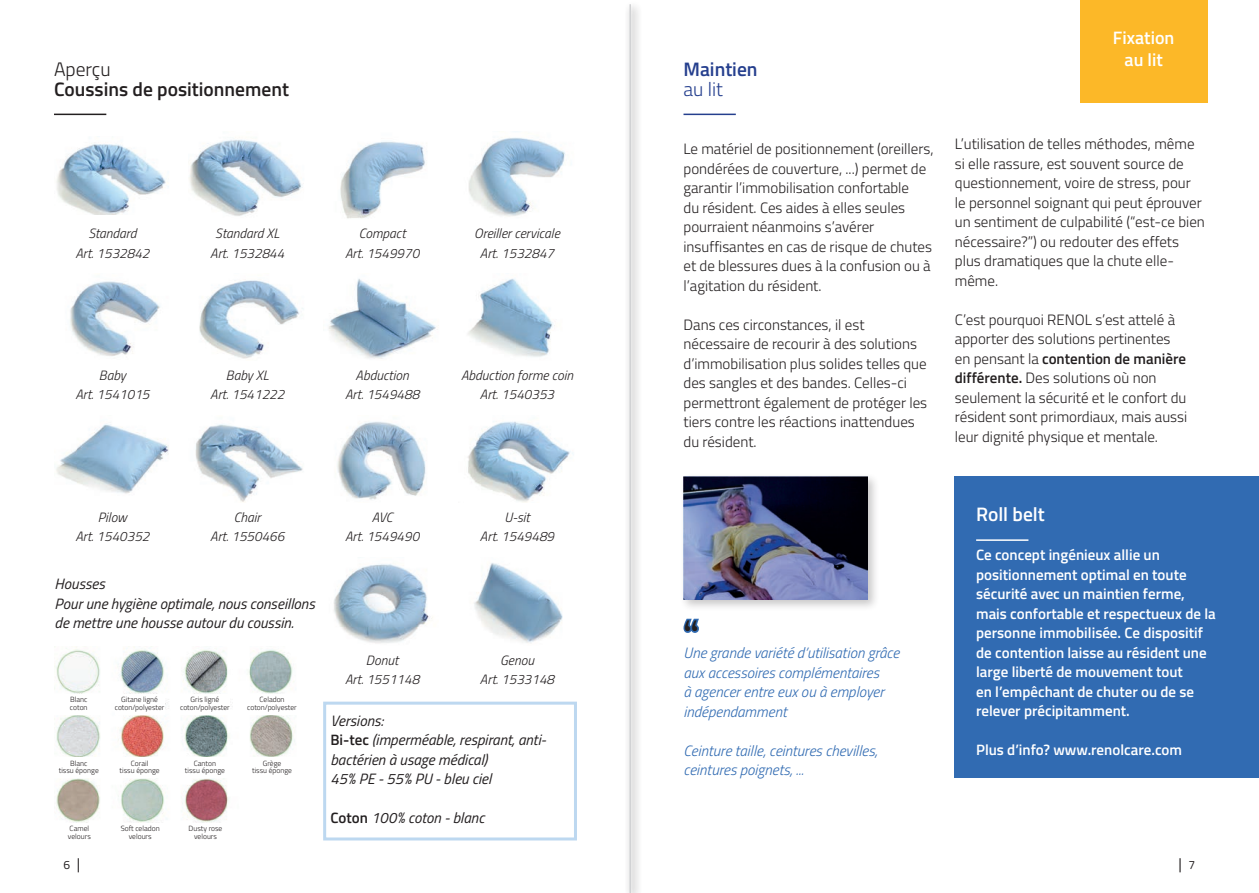
<style>
.page{position:relative;width:1259px;height:893px;background:#fff}
.page>*{position:absolute;margin:0;border:0;box-sizing:border-box;transform-origin:0 0}
.t1{font:800 condensed 30px "Abadi";color:#231f20}
.t2{font:600 19.5px "Titillium Web";color:#231f20}
.t3{font:600 19.5px "Titillium Web";color:#253f8e}
.t4{font:600 19.5px "Titillium Web";color:#fff}
.t5{font:300 19.5px "Titillium Web";color:#231f20}
.t6{font:300 19.5px "Titillium Web";color:#253f8e}
.t7{font:600 18px/22.5px "Titillium Web";color:#fff;text-align:center}
.t8{font:300 15px/19.5px "Titillium Web";color:#231f20}
.t9{font:600 15px/19.5px "Titillium Web";color:#fff}
.t10{font:italic 15px/19.5px "Titillium Web";color:#231f20}
.t11{font:italic 300 15px/19.5px "Titillium Web";color:#316bb2}
.t12{font:15px "Titillium Web";color:#231f20}
.t13{font:italic 300 13.5px/19.5px "Titillium Web";color:#231f20;text-align:center}
.t14{font:12px "Titillium Web";color:#231f20}
.t15{font:300 7.5px/7.5px "Titillium Web";color:#231f20;text-align:center}
.s1{font-weight:600;font-style:normal}
.s2{font-weight:600}
.s3{font-size:15px}
.s4{font-size:12px}
</style>
<div class="page">
<div style="left:1080px;top:0;width:127px;height:102px;background:#fcb828"></div>
<hr style="left:683px;top:114px;width:53px;height:1px;background:#253f8e">
<img style="left:56px;top:144px;width:113px;height:70px">
<img style="left:189px;top:140px;width:113px;height:76px">
<img style="left:340px;top:141px;width:85px;height:78px">
<img style="left:468px;top:137px;width:97px;height:80px">
<img style="left:70px;top:281px;width:90px;height:75px">
<img style="left:199px;top:280px;width:105px;height:79px">
<img style="left:329px;top:278px;width:107px;height:81px">
<img style="left:468px;top:278px;width:87px;height:79px">
<img style="left:56px;top:424px;width:113px;height:70px">
<img style="left:195px;top:424px;width:108px;height:78px">
<img style="left:337px;top:421px;width:89px;height:79px">
<img style="left:468px;top:421px;width:105px;height:82px">
<img style="left:334px;top:564px;width:99px;height:79px">
<img style="left:474px;top:563px;width:89px;height:80px">
<hr style="left:54px;top:114px;width:52px;height:1px;background:#231f20">
<div style="left:955px;top:476px;width:304px;height:302px;background:#316bb2"></div>
<hr style="left:976px;top:539px;width:52px;height:2px;background:#fff">
<div style="left:679px;top:472px;width:201px;height:140px;background:#231f20;opacity:.25"></div>
<img style="left:683px;top:476px;width:184px;height:124px">
<svg style="left:683px;top:618px;width:16px;height:15px"></svg>
<img style="left:54px;top:647px;width:241px;height:176px">
<div style="left:323px;top:702px;width:254px;height:138px;border:3px solid #bdd8f0"></div>
<div style="left:54px;top:694px;width:50px;height:20px;background:#fff"></div>
<div style="left:115px;top:694px;width:49px;height:20px;background:#fff"></div>
<div style="left:180px;top:694px;width:50px;height:20px;background:#fff"></div>
<div style="left:247px;top:694px;width:50px;height:20px;background:#fff"></div>
<div style="left:54px;top:757px;width:50px;height:21px;background:#fff"></div>
<div style="left:115px;top:757px;width:49px;height:21px;background:#fff"></div>
<div style="left:180px;top:757px;width:50px;height:21px;background:#fff"></div>
<div style="left:247px;top:757px;width:50px;height:21px;background:#fff"></div>
<div style="left:624px;top:0;width:18px;height:893px;background:#231f20;opacity:.75"></div>
<hr style="left:629px;top:4px;width:2px;height:889px;background:#d1d2d4">
<h2 class="t5" style="left:54px;top:55px;width:58px">Aperçu</h2>
<h2 class="t2" style="left:54px;top:74px;width:236px">Coussins de positionnement</h2>
<p class="t13" style="left:75px;top:223px;width:76px">Standard<br>Art. 1532842</p>
<p class="t13" style="left:210px;top:223px;width:76px">Standard XL<br>Art. 1532844</p>
<p class="t13" style="left:345px;top:223px;width:76px">Compact<br>Art. 1549970</p>
<p class="t13" style="left:474px;top:223px;width:87px">Oreiller cervicale<br>Art. 1532847</p>
<p class="t13" style="left:75px;top:365px;width:76px">Baby<br>Art. 1541015</p>
<p class="t13" style="left:210px;top:365px;width:76px">Baby XL<br>Art. 1541222</p>
<p class="t13" style="left:345px;top:365px;width:76px">Abduction<br>Art. 1549488</p>
<p class="t13" style="left:461px;top:365px;width:113px">Abduction forme coin<br>Art. 1540353</p>
<p class="t13" style="left:75px;top:507px;width:76px">Pilow<br>Art. 1540352</p>
<p class="t13" style="left:210px;top:507px;width:76px">Chair<br>Art. 1550466</p>
<p class="t13" style="left:345px;top:507px;width:76px">AVC<br>Art. 1549490</p>
<p class="t13" style="left:480px;top:507px;width:76px">U-sit<br>Art. 1549489</p>
<p class="t10" style="left:55px;top:573px;width:262px">Housses<br>Pour une hygiène optimale, nous conseillons de mettre une housse autour du coussin.</p>
<p class="t15" style="left:70px;top:695px;width:19px;text-align:left">Blanc coton</p>
<p class="t15" style="left:115px;top:695px;width:51px">Gitane ligné coton/polyester</p>
<p class="t15" style="left:180px;top:695px;width:51px">Gris ligné coton/polyester</p>
<p class="t15" style="left:247px;top:695px;width:51px">Celadon coton/polyester</p>
<p class="t15" style="left:59px;top:759px;width:41px">Blanc<br>tissu éponge</p>
<p class="t15" style="left:120px;top:759px;width:41px">Corail<br>tissu éponge</p>
<p class="t15" style="left:185px;top:759px;width:41px">Canton<br>tissu éponge</p>
<p class="t15" style="left:252px;top:759px;width:41px">Grège<br>tissu éponge</p>
<p class="t15" style="left:68px;top:825px;width:24px;text-align:left">Camel velours</p>
<p class="t15" style="left:121px;top:825px;width:40px">Soft celadon velours</p>
<p class="t15" style="left:189px;top:825px;width:35px">Dusty rose velours</p>
<p class="t13" style="left:345px;top:649px;width:76px">Donut<br>Art. 1551148</p>
<p class="t13" style="left:480px;top:649px;width:76px">Genou<br>Art. 1533148</p>
<p class="t10" style="left:330px;top:710px;width:217px">Versions:<br><span class="s1">Bi-tec</span> (imperméable, respirant, anti&shy;bactérien à usage médical)<br>45% PE - 55% PU - bleu ciel</p>
<p class="t10" style="left:330px;top:808px;width:156px"><span class="s1">Coton</span> 100% coton - blanc</p>
<h2 class="t3" style="left:683px;top:55px;width:76px">Maintien</h2>
<h2 class="t6" style="left:683px;top:75px;width:41px">au lit</h2>
<p class="t8" style="left:683px;top:138px;width:252px">Le matériel de positionnement (oreillers, pondérées de couverture, ...) permet de garantir l’immobilisation confortable<br>du résident. Ces aides à elles seules pourraient néanmoins s’avérer insuffisantes en cas de risque de chutes et de blessures dues à la confusion ou à l’agitation du résident.</p>
<p class="t8" style="left:683px;top:314px;width:245px">Dans ces circonstances, il est nécessaire de recourir à des solutions d’immobilisation plus solides telles que des sangles et des bandes. Celles-ci permettront également de protéger les tiers contre les réactions inattendues du résident.</p>
<p class="t7" style="left:1113px;top:25px;width:63px">Fixation au lit</p>
<p class="t8" style="left:955px;top:133px;width:252px">L’utilisation de telles méthodes, même si elle rassure, est souvent source de questionnement, voire de stress, pour le personnel soignant qui peut éprouver un sentiment de culpabilité (“est-ce bien nécessaire?”) ou redouter des effets plus dramatiques que la chute elle&shy;même.</p>
<p class="t8" style="left:955px;top:309px;width:234px">C’est pourquoi RENOL s’est attelé à apporter des solutions pertinentes en pensant la <span class="s2">contention de manière différente.</span> Des solutions où non seulement la sécurité et le confort du résident sont primordiaux, mais aussi leur dignité physique et mentale.</p>
<h1 class="t1" style="left:683px;top:613px;width:17px">“</h1>
<p class="t11" style="left:683px;top:642px;width:217px">Une grande variété d’utilisation grâce aux accessoires complémentaires<br>à agencer entre eux ou à employer indépendamment</p>
<p class="t11" style="left:683px;top:740px;width:196px">Ceinture taille, ceintures chevilles, ceintures poignets, ...</p>
<h2 class="t4" style="left:976px;top:500px;width:70px">Roll belt</h2>
<p class="t9" style="left:976px;top:545px;width:241px">Ce concept ingénieux allie un positionnement optimal en toute sécurité avec un maintien ferme, mais confortable et respectueux de la personne immobilisée. Ce dispositif de contention laisse au résident une large liberté de mouvement tout<br>en l’empêchant de chuter ou de se relever précipitamment.</p>
<p class="t9" style="left:976px;top:740px;width:207px">Plus d’info? www.renolcare.com</p>
<p class="t14" style="left:64px;top:856px;width:18px">6 <span class="s3">|</span></p>
<p class="t12" style="left:1178px;top:853px;width:18px">| <span class="s4">7</span></p>
</div>
